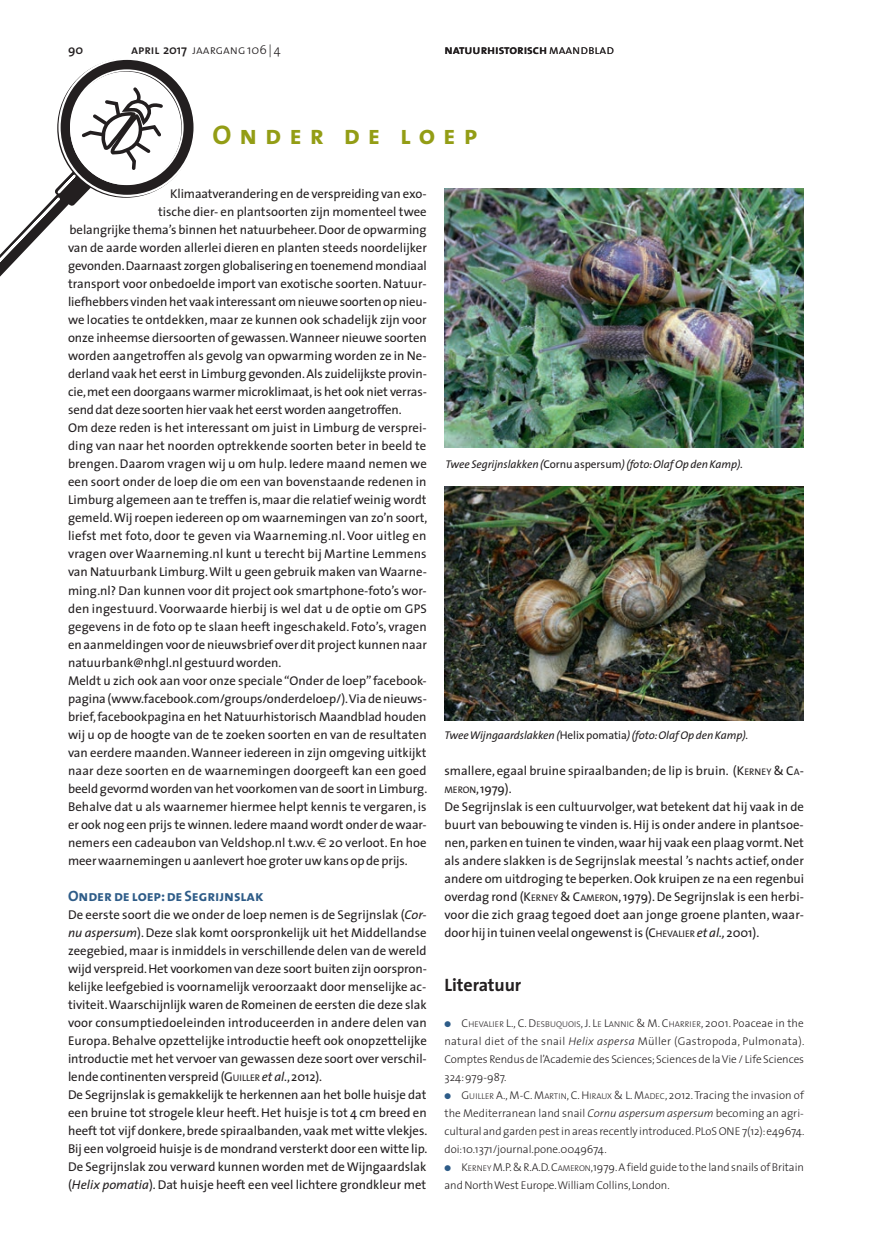
<style>
.page{position:relative;width:872px;height:1234px;background:#fff}
.page>*{position:absolute;margin:0;border:0;box-sizing:border-box;transform-origin:0 0}
.t1{font:27px "The Sans Bold Caps";letter-spacing:.295em;color:#939d15}
.t2{font:700 18px "The Sans";letter-spacing:-.005em;color:#231f20}
.t3{font:15px "The Sans Bold Caps";letter-spacing:-.005em;color:#2e5c88}
.t4{font:12.75px/18px "The Sans";color:#231f20}
.t5{font:12.75px "The Sans";letter-spacing:.02em;color:#231f20}
.t6{font:12.75px "The Sans Semi Bold Caps";letter-spacing:-.005em;color:#231f20}
.t7{font:12.75px "The Sans Light Caps";letter-spacing:-.005em;color:#231f20}
.t8{font:600 12.75px "The Sans";color:#231f20}
.t9{font:300 11.25px/18px "The Sans";letter-spacing:-.005em;color:#231f20;text-align:justify}
.t10{font:italic 11.25px "The Sans";letter-spacing:-.005em;color:#231f20}
.t11{font:300 8.4px "The Sans";letter-spacing:.015em;color:#231f20}
.s1{font-family:"The Sans Semi Bold Caps"}
.s2{font-family:"The Sans";font-weight:600}
.s3{font-family:"The Sans";font-weight:300}
.s4{font-family:"The Sans Light Caps"}
.s5{font-family:"Euro Sans"}
.s6{font-style:italic}
.s7{font-style:inherit}
.s8{font-size:9.6px}
.s9{font-style:normal}
.s10{color:#2e5c88}
.s11{font-size:11.25px}
.s12{font-size:8.4px}
</style>
<div class="page">
<img style="left:444px;top:188px;width:360px;height:259px">
<img style="left:444px;top:486px;width:360px;height:234px">
<div style="left:57px;top:59px;width:137px;height:139px;border:13px solid #231f20;border-radius:50%"></div>
<svg style="left:0;top:84px;width:165px;height:193px"></svg>
<p class="t8" style="left:68px;top:39px;width:17px">90</p>
<p class="t7" style="left:131px;top:39px;width:151px"><span class="s1">april</span> <span class="s2">2017</span> jaargang <span class="s3">106 | 4</span></p>
<p class="t6" style="left:444px;top:39px;width:171px">natuurhistorisch<span class="s4">maandblad</span></p>
<h1 class="t1" style="left:212px;top:112px;width:266px">Onder de loep</h1>
<p class="t4" style="left:170px;top:184px;width:258px">Klimaatverandering en de verspreiding van exo-</p>
<p class="t4" style="left:158px;top:202px;width:270px">tische dier- en plantsoorten zijn momenteel twee</p>
<p class="t4" style="left:70px;top:220px;width:358px">belangrijke thema’s binnen het natuurbeheer. Door de opwarming</p>
<p class="t4" style="left:68px;top:238px;width:360px">van de aarde worden allerlei dieren en planten steeds noordelijker</p>
<p class="t4" style="left:68px;top:256px;width:360px">gevonden. Daarnaast zorgen globalisering en toenemend mondiaal</p>
<p class="t4" style="left:68px;top:274px;width:360px">transport voor onbedoelde import van exotische soorten. Natuur-</p>
<p class="t4" style="left:68px;top:292px;width:360px">liefhebbers vinden het vaak interessant om nieuwe soorten op nieu-</p>
<p class="t4" style="left:68px;top:310px;width:360px">we locaties te ontdekken, maar ze kunnen ook schadelijk zijn voor</p>
<p class="t4" style="left:68px;top:328px;width:360px">onze inheemse diersoorten of gewassen. Wanneer nieuwe soorten</p>
<p class="t4" style="left:68px;top:346px;width:360px">worden aangetroffen als gevolg van opwarming worden ze in Ne-</p>
<p class="t4" style="left:68px;top:364px;width:360px">derland vaak het eerst in Limburg gevonden. Als zuidelijkste provin-</p>
<p class="t4" style="left:68px;top:382px;width:360px">cie, met een doorgaans warmer microklimaat, is het ook niet verras-</p>
<p class="t4" style="left:68px;top:400px;width:335px">send dat deze soorten hier vaak het eerst worden aangetroffen.</p>
<p class="t4" style="left:68px;top:418px;width:360px">Om deze reden is het interessant om juist in Limburg de versprei-</p>
<p class="t4" style="left:68px;top:436px;width:360px">ding van naar het noorden optrekkende soorten beter in beeld te</p>
<p class="t4" style="left:68px;top:454px;width:360px">brengen. Daarom vragen wij u om hulp. Iedere maand nemen we</p>
<p class="t4" style="left:68px;top:472px;width:360px">een soort onder de loep die om een van bovenstaande redenen in</p>
<p class="t4" style="left:68px;top:490px;width:360px">Limburg algemeen aan te treffen is, maar die relatief weinig wordt</p>
<p class="t4" style="left:68px;top:508px;width:361px">gemeld. Wij roepen iedereen op om waarnemingen van zo’n soort,</p>
<p class="t5" style="left:68px;top:525px;width:360px">liefst met foto, door te geven via Waarneming.nl. Voor uitleg en</p>
<p class="t4" style="left:68px;top:544px;width:360px">vragen over Waarneming.nl kunt u terecht bij Martine Lemmens</p>
<p class="t4" style="left:68px;top:562px;width:360px">van Natuurbank Limburg. Wilt u geen gebruik maken van Waarne-</p>
<p class="t4" style="left:68px;top:580px;width:360px">ming.nl? Dan kunnen voor dit project ook smartphone-foto’s wor-</p>
<p class="t4" style="left:68px;top:598px;width:360px">den ingestuurd. Voorwaarde hierbij is wel dat u de optie om GPS</p>
<p class="t4" style="left:68px;top:616px;width:360px">gegevens in de foto op te slaan heeft ingeschakeld. Foto’s, vragen</p>
<p class="t4" style="left:68px;top:634px;width:360px">en aanmeldingen voor de nieuwsbrief over dit project kunnen naar</p>
<p class="t4" style="left:68px;top:652px;width:215px">natuurbank@nhgl.nl gestuurd worden.</p>
<p class="t4" style="left:68px;top:670px;width:360px">Meldt u zich ook aan voor onze speciale “Onder de loep” facebook-</p>
<p class="t4" style="left:68px;top:688px;width:360px">pagina (www.facebook.com/groups/onderdeloep/). Via de nieuws-</p>
<p class="t4" style="left:68px;top:706px;width:360px">brief, facebookpagina en het Natuurhistorisch Maandblad houden</p>
<p class="t4" style="left:68px;top:724px;width:360px">wij u op de hoogte van de te zoeken soorten en van de resultaten</p>
<p class="t4" style="left:68px;top:742px;width:360px">van eerdere maanden. Wanneer iedereen in zijn omgeving uitkijkt</p>
<p class="t4" style="left:68px;top:760px;width:360px">naar deze soorten en de waarnemingen doorgeeft kan een goed</p>
<p class="t4" style="left:68px;top:778px;width:361px">beeld gevormd worden van het voorkomen van de soort in Limburg.</p>
<p class="t4" style="left:68px;top:796px;width:360px">Behalve dat u als waarnemer hiermee helpt kennis te vergaren, is</p>
<p class="t4" style="left:68px;top:814px;width:360px">er ook nog een prijs te winnen. Iedere maand wordt onder de waar-</p>
<p class="t4" style="left:68px;top:832px;width:360px">nemers een cadeaubon van Veldshop.nl t.w.v. <span class="s5">€</span> 20 verloot. En hoe</p>
<p class="t4" style="left:68px;top:850px;width:341px">meer waarnemingen u aanlevert hoe groter uw kans op de prijs.</p>
<p class="t3" style="left:68px;top:882px;width:197px">Onder de loep: de Segrijnslak</p>
<p class="t4" style="left:68px;top:904px;width:361px">De eerste soort die we onder de loep nemen is de Segrijnslak (<span class="s6">Cor&shy;nu aspersum</span>). Deze slak komt oorspronkelijk uit het Middellandse zeegebied, maar is inmiddels in verschillende delen van de wereld wijd verspreid. Het voorkomen van deze soort buiten zijn oorspron&shy;kelijke leefgebied is voornamelijk veroorzaakt door menselijke ac&shy;tiviteit. Waarschijnlijk waren de Romeinen de eersten die deze slak voor consumptiedoeleinden introduceerden in andere delen van Europa. Behalve opzettelijke introductie heeft ook onopzettelijke introductie met het vervoer van gewassen deze soort over verschil&shy;lende continenten verspreid (<span class="s7">G</span> <span class="s8">UILLER</span> <span class="s6">et al.</span>, 2012).<br>De Segrijnslak is gemakkelijk te herkennen aan het bolle huisje dat een bruine tot strogele kleur heeft. Het huisje is tot 4 cm breed en heeft tot vijf donkere, brede spiraalbanden, vaak met witte vlekjes.<br>Bij een volgroeid huisje is de mondrand versterkt door een witte lip.<br>De Segrijnslak zou verward kunnen worden met de Wijngaardslak (<span class="s6">Helix pomatia</span>). Dat huisje heeft een veel lichtere grondkleur met</p>
<p class="t10" style="left:445px;top:455px;width:299px">Twee Segrijnslakken (<span class="s9">Cornu aspersum</span>) (foto: Olaf Op den Kamp).</p>
<p class="t10" style="left:444px;top:725px;width:305px">Twee Wijngaardslakken (<span class="s9">Helix pomatia</span>) (foto: Olaf Op den Kamp).</p>
<p class="t4" style="left:444px;top:760px;width:361px">smallere, egaal bruine spiraalbanden; de lip is bruin. (<span class="s7">K</span><span class="s8">ERNEY</span> <span class="s7">&amp; C</span><span class="s8">A</span><span class="s7">-</span><span class="s8">MERON</span><span class="s7">,</span> 1979).<br>De Segrijnslak is een cultuurvolger, wat betekent dat hij vaak in de buurt van bebouwing te vinden is. Hij is onder andere in plantsoe&shy;nen, parken en tuinen te vinden, waar hij vaak een plaag vormt. Net als andere slakken is de Segrijnslak meestal ’s nachts actief, onder andere om uitdroging te beperken. Ook kruipen ze na een regenbui overdag rond (<span class="s7">K</span><span class="s8">ERNEY</span> <span class="s7">&amp; C</span><span class="s8">AMERON</span>, 1979). De Segrijnslak is een herbi&shy;voor die zich graag tegoed doet aan jonge groene planten, waar&shy;door hij in tuinen veelal ongewenst is (<span class="s7">C</span><span class="s8">HEVALIER</span> <span class="s6">et al.,</span> 2001).</p>
<h2 class="t2" style="left:444px;top:969px;width:78px">Literatuur</h2>
<p class="t11" style="left:444px;top:1016px;width:361px"><span class="s10">●</span> <span class="s11">C</span>H EVALIER <span class="s11">L., C. D</span>ESBUQUOIS<span class="s11">, J. L</span>E <span class="s11">L</span>ANNIC <span class="s11">&amp; M. C</span>HARRIER<span class="s11">, 2001. Poaceae in the</span></p>
<p class="t9" style="left:444px;top:1031px;width:361px">natural diet of the snail <span class="s6">Helix aspersa</span> Müller (Gastropoda, Pulmonata).<br>Comptes Rendus de l’Academie des Sciences; Sciences de la Vie / Life Sciences 324: 979-987.</p>
<p class="t9" style="left:444px;top:1085px;width:361px"><span class="s10">●</span> <span class="s7">G</span><span class="s12">UILLER</span> <span class="s7">A., M-C. M</span><span class="s12">ARTIN</span><span class="s7">, C. H</span><span class="s12">IRAUX</span> <span class="s7">&amp; L. M</span><span class="s12">ADEC</span>, 2012. Tracing the invasion of the Mediterranean land snail <span class="s6">Cornu aspersum aspersum</span> becoming an agri&shy;cultural and garden pest in areas recently introduced. PLoS ONE 7(12): e49674. doi:10.1371/journal.pone.0049674.</p>
<p class="t9" style="left:444px;top:1157px;width:361px"><span class="s10">●</span> <span class="s7">K</span><span class="s12">ERNEY</span> <span class="s7">M.P. &amp; R.A.D. C</span><span class="s12">AMERON</span>,1979. A field guide to the land snails of Britain and North West Europe. William Collins, London.</p>
</div>
